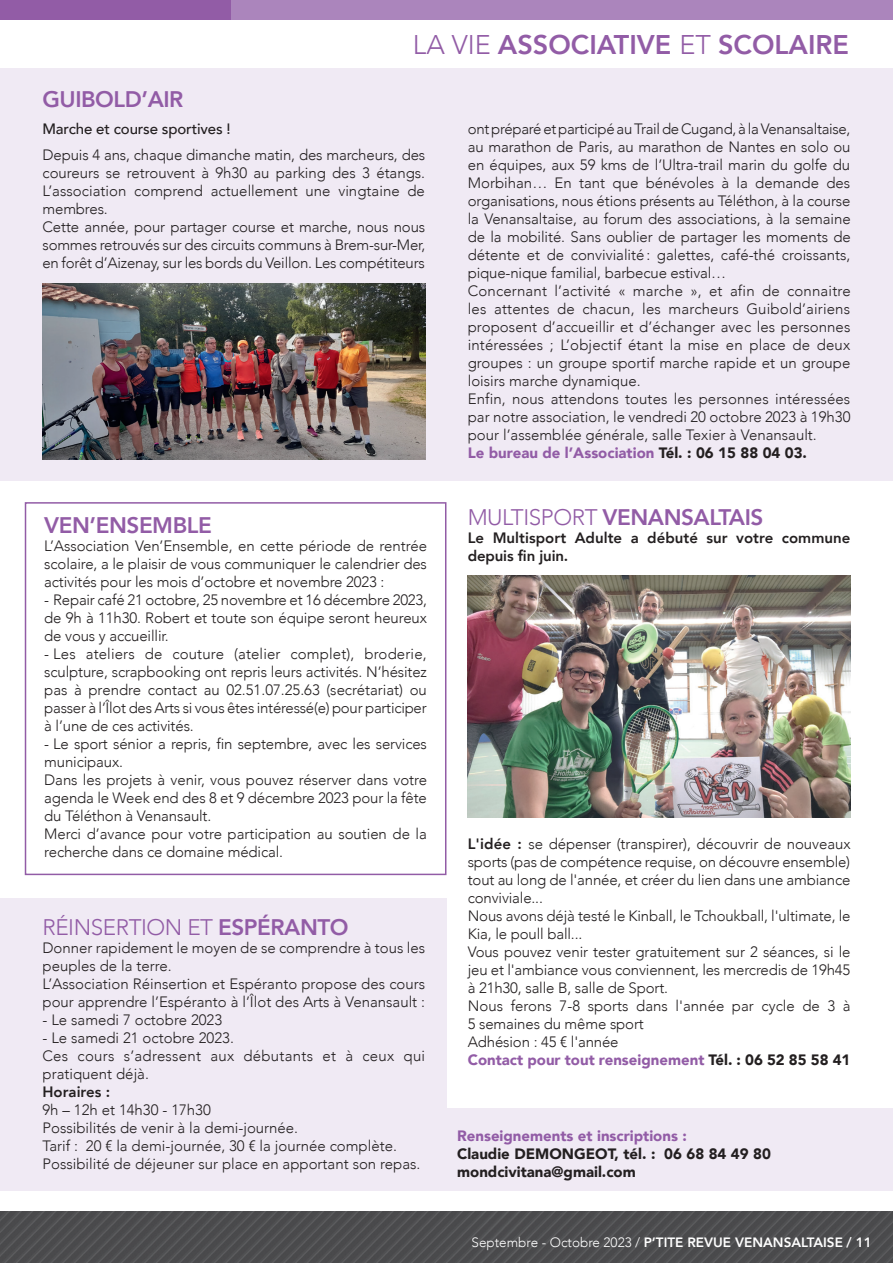
<style>
.page{position:relative;width:893px;height:1263px;background:#fff}
.page>*{position:absolute;margin:0;border:0;box-sizing:border-box;transform-origin:0 0}
.t1{font:800 27px "Avenir";color:#925ca6}
.t2{font:800 22.5px "Avenir";letter-spacing:-.02em;color:#925ca6}
.t3{font:300 22.5px "Avenir";letter-spacing:-.02em;color:#925ca6}
.t4{font:300 15px/18px "Avenir";letter-spacing:-.005em;color:#231f20}
.t5{font:800 15px/18px "Avenir";letter-spacing:.005em;color:#231f20}
.t6{font:900 15px/18px "Avenir";color:#231f20}
.t7{font:900 15px "Avenir";color:#925ca6}
.t8{font:500 15px "Avenir";letter-spacing:-.01em;color:#231f20}
.t9{font:800 13.5px "Avenir";color:#fff}
.s1{font-weight:300}
.s2{font-weight:800}
.s3{font-weight:900;color:#925ca6}
.s4{font-weight:900}
</style>
<div class="page">
<div style="left:0;top:899px;width:446px;height:292px;background:#f0eaf4"></div>
<div style="left:446px;top:1108px;width:447px;height:83px;background:#f0eaf4"></div>
<div style="left:25px;top:502px;width:421px;height:373px;border:2px solid #925ca6"></div>
<div style="left:0;top:68px;width:893px;height:412px;background:#f0eaf4"></div>
<img style="left:43px;top:284px;width:382px;height:175px">
<img style="left:468px;top:575px;width:382px;height:243px">
<div style="left:0;top:0;width:893px;height:20px;background:#925ca6"></div>
<div style="left:231px;top:0;width:662px;height:20px;background:#ab85bc"></div>
<img style="left:0;top:1212px;width:893px;height:51px">
<h1 class="t1" style="left:413px;top:24px;width:438px"><span class="s1">LA VIE</span> ASSOCIATIVE <span class="s1">ET</span> SCOLAIRE</h1>
<h2 class="t2" style="left:43px;top:82px;width:142px">GUIBOLD’AIR</h2>
<p class="t8" style="left:43px;top:116px;width:190px">Marche et course sportives !</p>
<p class="t4" style="left:43px;top:146px;width:384px">Depuis 4 ans, chaque dimanche matin, des marcheurs, des coureurs se retrouvent à 9h30 au parking des 3 étangs.<br>L’association comprend actuellement une vingtaine de membres.<br>Cette année, pour partager course et marche, nous nous sommes retrouvés sur des circuits communs à Brem-sur-Mer, en forêt d’Aizenay, sur les bords du Veillon. Les compétiteurs</p>
<h2 class="t2" style="left:44px;top:508px;width:169px">VEN’ENSEMBLE</h2>
<p class="t4" style="left:44px;top:537px;width:384px;text-align:justify">L’Association Ven’Ensemble, en cette période de rentrée scolaire, a le plaisir de vous communiquer le calendrier des activités pour les mois d’octobre et novembre 2023 :</p>
<p class="t4" style="left:44px;top:591px;width:384px;text-align:justify">- Repair café 21 octobre, 25 novembre et 16 décembre 2023, de 9h à 11h30. Robert et toute son équipe seront heureux de vous y accueillir.</p>
<p class="t4" style="left:44px;top:645px;width:384px;text-align:justify">- Les ateliers de couture (atelier complet), broderie, sculpture, scrapbooking ont repris leurs activités. N’hésitez pas à prendre contact au 02.51.07.25.63 (secrétariat) ou passer à l’Îlot des Arts si vous êtes intéressé(e) pour participer à l’une de ces activités.</p>
<p class="t4" style="left:44px;top:735px;width:384px">- Le sport sénior a repris, fin septembre, avec les services municipaux.<br>Dans les projets à venir, vous pouvez réserver dans votre agenda le Week end des 8 et 9 décembre 2023 pour la fête du Téléthon à Venansault.<br>Merci d’avance pour votre participation au soutien de la recherche dans ce domaine médical.</p>
<h2 class="t3" style="left:43px;top:914px;width:308px">RÉINSERTION ET <span class="s2">ESPÉRANTO</span></h2>
<p class="t4" style="left:43px;top:939px;width:384px">Donner rapidement le moyen de se comprendre à tous les peuples de la terre.<br>L’Association Réinsertion et Espéranto propose des cours pour apprendre l’Espéranto à l’Îlot des Arts à Venansault :</p>
<p class="t4" style="left:43px;top:1011px;width:181px">- Le samedi 7 octobre 2023</p>
<p class="t4" style="left:43px;top:1029px;width:384px">- Le samedi 21 octobre 2023.<br>Ces cours s’adressent aux débutants et à ceux qui pratiquent déjà.</p>
<p class="t5" style="left:43px;top:1083px;width:69px">Horaires :</p>
<p class="t4" style="left:43px;top:1101px;width:379px">9h – 12h et 14h30 - 17h30<br>Possibilités de venir à la demi-journée.<br>Tarif : 20 € la demi-journée, 30 € la journée complète.<br>Possibilité de déjeuner sur place en apportant son repas.</p>
<p class="t4" style="left:468px;top:120px;width:384px">ont préparé et participé au Trail de Cugand, à la Venansaltaise, au marathon de Paris, au marathon de Nantes en solo ou en équipes, aux 59 kms de l’Ultra-trail marin du golfe du Morbihan… En tant que bénévoles à la demande des organisations, nous étions présents au Téléthon, à la course la Venansaltaise, au forum des associations, à la semaine de la mobilité. Sans oublier de partager les moments de détente et de convivialité: galettes, café-thé croissants, pique-nique familial, barbecue estival…<br>Concernant l’activité « marche », et afin de connaitre les attentes de chacun, les marcheurs Guibold’airiens proposent d’accueillir et d’échanger avec les personnes intéressées ; L’objectif étant la mise en place de deux groupes : un groupe sportif marche rapide et un groupe loisirs marche dynamique.<br>Enfin, nous attendons toutes les personnes intéressées par notre association, le vendredi 20 octobre 2023 à 19h30 pour l’assemblée générale, salle Texier à Venansault.<br><span class="s3">Le bureau de l’Association</span> <span class="s4">Tél. : 06 15 88 04 03.</span></p>
<h2 class="t2" style="left:468px;top:499px;width:297px"><span class="s1">MULTISPORT</span> VENANSALTAIS</h2>
<p class="t5" style="left:468px;top:528px;width:384px">Le Multisport Adulte a débuté sur votre commune depuis fin juin.</p>
<p class="t4" style="left:468px;top:834px;width:384px"><span class="s2">L'idée :</span> se dépenser (transpirer), découvrir de nouveaux sports (pas de compétence requise, on découvre ensemble) tout au long de l'année, et créer du lien dans une ambiance conviviale...<br>Nous avons déjà testé le Kinball, le Tchoukball, l'ultimate, le Kia, le poull ball...<br>Vous pouvez venir tester gratuitement sur 2 séances, si le jeu et l'ambiance vous conviennent, les mercredis de 19h45 à 21h30, salle B, salle de Sport.<br>Nous ferons 7-8 sports dans l'année par cycle de 3 à 5 semaines du même sport<br>Adhésion : 45 € l'année<br><span class="s3">Contact pour tout renseignement</span> <span class="s4">Tél. : 06 52 85 58 41</span></p>
<p class="t7" style="left:457px;top:1122px;width:231px">Renseignements et inscriptions :</p>
<p class="t6" style="left:457px;top:1144px;width:315px">Claudie DEMONGEOT, tél. : 06 68 84 49 80 mondcivitana@gmail.com</p>
<p class="t9" style="left:472px;top:1231px;width:402px"><span class="s1">Septembre - Octobre 2023 /</span> P’TITE REVUE VENANSALTAISE / 11</p>
</div>
